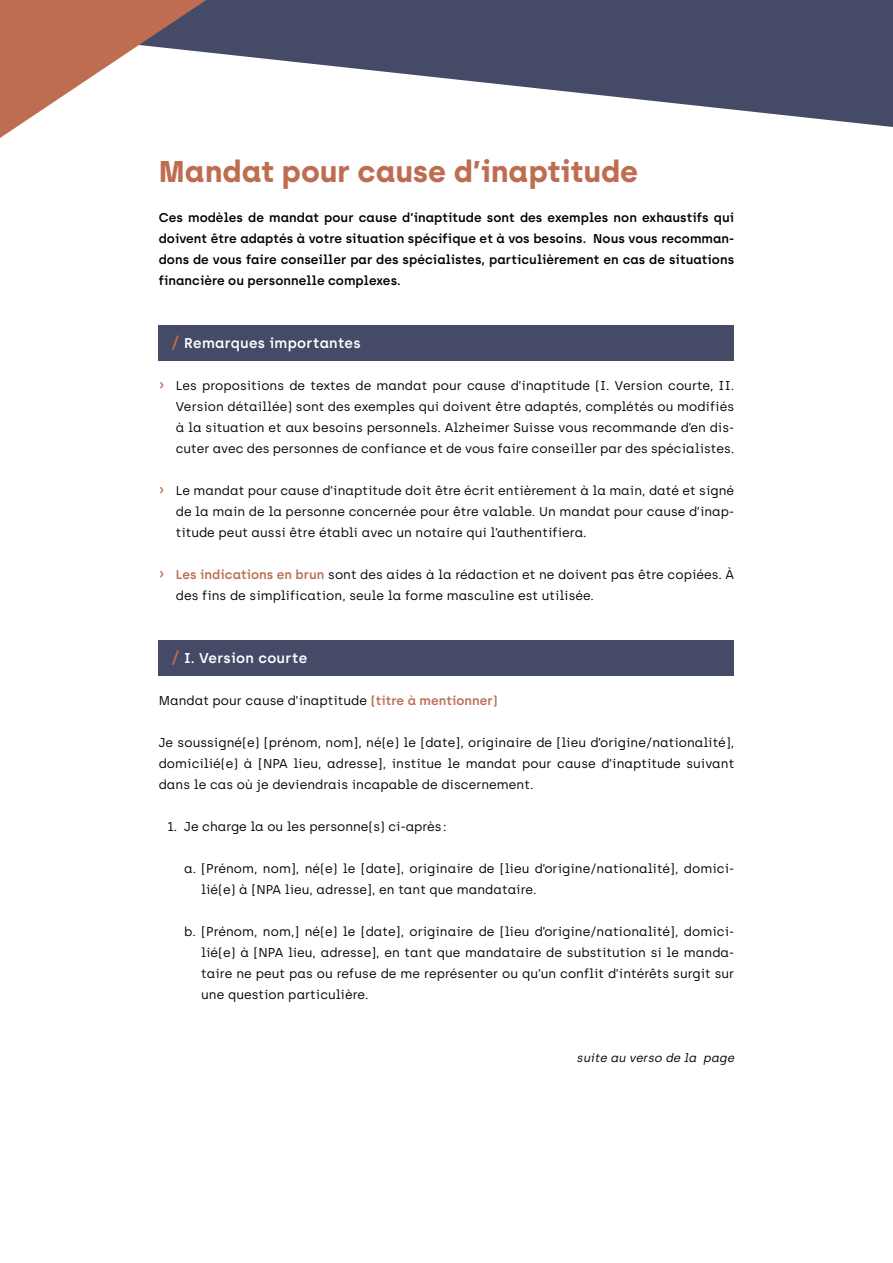
<style>
.page{position:relative;width:893px;height:1263px;background:#fff}
.page>*{position:absolute;margin:0;border:0;box-sizing:border-box;transform-origin:0 0}
.t1{font:700 30px "Archia";letter-spacing:.005em;color:#be6d50}
.t2{font:600 14.25px "Archia";letter-spacing:.02em;color:#fff}
.t3{font:12.75px/21px "Archia";letter-spacing:.005em;color:#000;text-align:justify}
.t4{font:600 12.75px/21px "Archia";letter-spacing:.005em;color:#000;text-align:justify}
.t5{font:italic 12px "Archia";color:#000}
.s1{font-size:16.5px;color:#be6d50}
.s2{font-weight:500;font-size:16.5px;color:#be6d50}
.s3{font-weight:600;color:#be6d50}
</style>
<div class="page">
<div style="left:159px;top:325px;width:575px;height:36px;background:#454a67"></div>
<div style="left:159px;top:640px;width:575px;height:36px;background:#454a67"></div>
<svg style="left:206px;top:0;width:687px;height:127px;fill:#454a67"></svg>
<svg style="left:0;top:0;width:206px;height:138px"></svg>
<h1 class="t1" style="left:159px;top:152px;width:481px">Mandat pour cause d’inaptitude</h1>
<p class="t4" style="left:159px;top:207px;width:577px">Ces modèles de mandat pour cause d’inaptitude sont des exemples non exhaustifs qui doivent être adaptés à votre situation spécifique et à vos besoins. Nous vous recomman&shy;dons de vous faire conseiller par des spécialistes, particulièrement en cas de situations financière ou personnelle complexes.</p>
<p class="t2" style="left:171px;top:334px;width:191px"><span class="s1">/</span> Remarques importantes</p>
<p class="t3" style="left:176px;top:375px;width:560px;text-indent:-17px"><span class="s2">›</span> Les propositions de textes de mandat pour cause d’inaptitude (I. Version courte, II.<br>Version détaillée) sont des exemples qui doivent être adaptés, complétés ou modifiés à la situation et aux besoins personnels. Alzheimer Suisse vous recommande d’en dis&shy;cuter avec des personnes de confiance et de vous faire conseiller par des spécialistes.</p>
<p class="t3" style="left:176px;top:480px;width:560px;text-indent:-17px"><span class="s2">›</span> Le mandat pour cause d’inaptitude doit être écrit entièrement à la main, daté et signé de la main de la personne concernée pour être valable. Un mandat pour cause d’inap&shy;titude peut aussi être établi avec un notaire qui l’authentifiera.</p>
<p class="t3" style="left:176px;top:564px;width:560px;text-indent:-17px"><span class="s2">›</span> <span class="s3">Les indications en brun</span> sont des aides à la rédaction et ne doivent pas être copiées. À des fins de simplification, seule la forme masculine est utilisée.</p>
<p class="t2" style="left:171px;top:649px;width:137px"><span class="s1">/</span> I. Version courte</p>
<p class="t3" style="left:159px;top:690px;width:341px">Mandat pour cause d’inaptitude <span class="s3">(titre à mentionner)</span></p>
<p class="t3" style="left:159px;top:732px;width:577px">Je soussigné(e) [prénom, nom], né(e) le [date], originaire de [lieu d’origine/nationalité], domicilié(e) à [NPA lieu, adresse], institue le mandat pour cause d’inaptitude suivant dans le cas où je deviendrais incapable de discernement.</p>
<p class="t3" style="left:167px;top:816px;width:281px">1. Je charge la ou les personne(s) ci-après:</p>
<p class="t3" style="left:201px;top:858px;width:534px;text-indent:-17px">a. [Prénom, nom], né(e) le [date], originaire de [lieu d’origine/nationalité], domici&shy;lié(e) à [NPA lieu, adresse], en tant que mandataire.</p>
<p class="t3" style="left:201px;top:921px;width:534px;text-indent:-17px">b. [Prénom, nom,] né(e) le [date], originaire de [lieu d’origine/nationalité], domici&shy;lié(e) à [NPA lieu, adresse], en tant que mandataire de substitution si le manda&shy;taire ne peut pas ou refuse de me représenter ou qu’un conflit d’intérêts surgit sur une question particulière.</p>
<p class="t5" style="left:577px;top:1051px;width:162px">suite au verso de la page</p>
</div>
